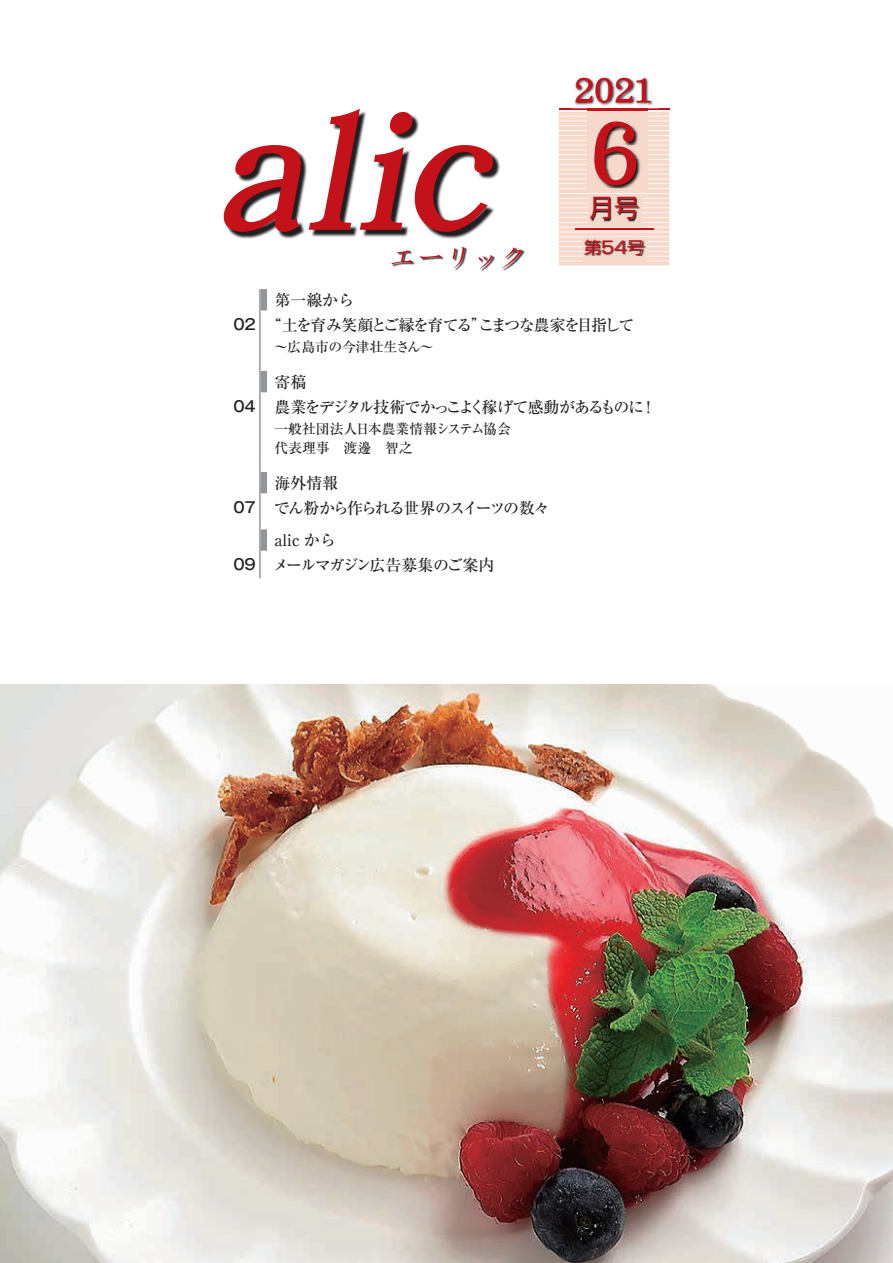
<style>
.page{position:relative;width:893px;height:1263px;background:#fff}
.page>*{position:absolute;margin:0;border:0;box-sizing:border-box;transform-origin:0 0}
.t1{font:94.65px "DF Kai Sho Std W7";color:#c4121a}
.t2{font:37.2px "DF Kai Sho Std W7";color:#c4121a}
.t3{font:25.05px "Shin Go Pr 6 N";color:#c4121a}
.t4{font:16.95px "Shin Go Pr 6 N";color:#c4121a}
.t5{font:500 15.9px/25px "Ryumin Pr 6 N";letter-spacing:-.09em;color:#231f20}
.t6{font:500 15.9px/24.5px "Ryumin Pr 6 N";letter-spacing:-.03em;color:#231f20}
.t7{font:500 14.85px "Gothic MB101 Pr 6 N";color:#231f20}
.t8{font:500 13.8px/19.2px "Ryumin Pr 6 N";color:#231f20}
</style>
<div class="page">
<img style="left:0;top:685px;width:893px;height:578px">
<img style="left:392px;top:247px;width:133px;height:24px">
<svg style="left:391px;top:250px;width:22px;height:14px"></svg>
<svg style="left:420px;top:255px;width:21px;height:4px"></svg>
<svg style="left:453px;top:247px;width:12px;height:21px"></svg>
<svg style="left:478px;top:255px;width:15px;height:13px"></svg>
<svg style="left:502px;top:248px;width:20px;height:20px"></svg>
<img style="left:229px;top:154px;width:271px;height:85px">
<svg style="left:224px;top:145px;width:78px;height:87px"></svg>
<svg style="left:309px;top:109px;width:185px;height:123px"></svg>
<hr style="left:559px;top:109px;width:110px;height:1px;background:#c4121a">
<svg style="left:559px;top:112px;width:110px;height:4px"></svg>
<svg style="left:647px;top:117px;width:22px;height:4px"></svg>
<svg style="left:559px;top:117px;width:29px;height:4px"></svg>
<svg style="left:647px;top:121px;width:22px;height:4px"></svg>
<svg style="left:559px;top:121px;width:29px;height:4px"></svg>
<hr style="left:647px;top:126px;width:22px;height:4px;background:#f6d9cb">
<hr style="left:559px;top:126px;width:29px;height:4px;background:#f6d9cb">
<hr style="left:647px;top:131px;width:22px;height:4px;background:#f6d9cb">
<hr style="left:559px;top:131px;width:29px;height:4px;background:#f6d9cb">
<hr style="left:647px;top:136px;width:22px;height:4px;background:#f6d9cb">
<hr style="left:559px;top:136px;width:29px;height:4px;background:#f6d9cb">
<svg style="left:647px;top:141px;width:22px;height:4px"></svg>
<svg style="left:559px;top:141px;width:29px;height:4px"></svg>
<div style="left:647px;top:145px;width:22px;height:5px;background:#f6d9cb"></div>
<div style="left:559px;top:145px;width:29px;height:5px;background:#f6d9cb"></div>
<svg style="left:647px;top:150px;width:22px;height:4px"></svg>
<svg style="left:559px;top:150px;width:29px;height:4px"></svg>
<hr style="left:647px;top:155px;width:22px;height:4px;background:#f6d9cb">
<hr style="left:559px;top:155px;width:29px;height:4px;background:#f6d9cb">
<hr style="left:647px;top:160px;width:22px;height:4px;background:#f6d9cb">
<hr style="left:559px;top:160px;width:29px;height:4px;background:#f6d9cb">
<hr style="left:647px;top:165px;width:22px;height:4px;background:#f6d9cb">
<hr style="left:559px;top:165px;width:29px;height:4px;background:#f6d9cb">
<svg style="left:647px;top:170px;width:22px;height:4px"></svg>
<svg style="left:559px;top:170px;width:29px;height:4px"></svg>
<svg style="left:647px;top:174px;width:22px;height:4px"></svg>
<svg style="left:559px;top:174px;width:29px;height:4px"></svg>
<svg style="left:647px;top:179px;width:22px;height:4px"></svg>
<svg style="left:559px;top:179px;width:29px;height:4px"></svg>
<hr style="left:647px;top:184px;width:22px;height:4px;background:#f6d9cb">
<hr style="left:559px;top:184px;width:29px;height:4px;background:#f6d9cb">
<hr style="left:647px;top:189px;width:22px;height:4px;background:#f6d9cb">
<hr style="left:559px;top:189px;width:29px;height:4px;background:#f6d9cb">
<hr style="left:647px;top:194px;width:22px;height:4px;background:#f6d9cb">
<hr style="left:559px;top:194px;width:29px;height:4px;background:#f6d9cb">
<svg style="left:647px;top:199px;width:22px;height:4px"></svg>
<svg style="left:559px;top:199px;width:29px;height:4px"></svg>
<svg style="left:559px;top:203px;width:110px;height:4px"></svg>
<hr style="left:641px;top:208px;width:28px;height:4px;background:#f6d9cb">
<hr style="left:559px;top:208px;width:30px;height:4px;background:#f6d9cb">
<hr style="left:641px;top:213px;width:28px;height:4px;background:#f6d9cb">
<hr style="left:559px;top:213px;width:30px;height:4px;background:#f6d9cb">
<hr style="left:641px;top:218px;width:28px;height:4px;background:#f6d9cb">
<hr style="left:559px;top:218px;width:30px;height:4px;background:#f6d9cb">
<hr style="left:641px;top:223px;width:28px;height:4px;background:#f6d9cb">
<hr style="left:559px;top:223px;width:30px;height:4px;background:#f6d9cb">
<svg style="left:559px;top:228px;width:110px;height:4px"></svg>
<svg style="left:559px;top:232px;width:110px;height:4px"></svg>
<svg style="left:559px;top:237px;width:110px;height:4px"></svg>
<hr style="left:646px;top:242px;width:23px;height:4px;background:#f6d9cb">
<hr style="left:559px;top:242px;width:24px;height:4px;background:#f6d9cb">
<hr style="left:646px;top:247px;width:23px;height:4px;background:#f6d9cb">
<hr style="left:559px;top:247px;width:24px;height:4px;background:#f6d9cb">
<svg style="left:646px;top:252px;width:23px;height:4px"></svg>
<svg style="left:559px;top:252px;width:24px;height:4px"></svg>
<div style="left:646px;top:256px;width:23px;height:5px;background:#f6d9cb"></div>
<div style="left:559px;top:256px;width:24px;height:5px;background:#f6d9cb"></div>
<svg style="left:559px;top:261px;width:110px;height:4px"></svg>
<img style="left:589px;top:206px;width:52px;height:2px">
<img style="left:589px;top:208px;width:52px;height:19px">
<img style="left:583px;top:238px;width:63px;height:4px">
<img style="left:583px;top:242px;width:63px;height:20px">
<img style="left:588px;top:113px;width:59px;height:4px">
<img style="left:588px;top:117px;width:59px;height:89px">
<img style="left:589px;top:195px;width:52px;height:8px">
<img style="left:571px;top:77px;width:88px;height:36px">
<img style="left:571px;top:109px;width:88px;height:1px">
<img style="left:588px;top:109px;width:59px;height:1px">
<img style="left:588px;top:112px;width:59px;height:1px">
<hr style="left:575px;top:229px;width:78px;height:1px;background:#c4121a">
<hr style="left:259px;top:289px;width:2px;height:21px;background:#939598">
<hr style="left:259px;top:310px;width:2px;height:52px;background:#939598">
<svg style="left:259px;top:362px;width:2px;height:9px"></svg>
<hr style="left:259px;top:371px;width:2px;height:21px;background:#939598">
<hr style="left:259px;top:392px;width:2px;height:71px;background:#939598">
<svg style="left:259px;top:463px;width:2px;height:9px"></svg>
<hr style="left:259px;top:472px;width:2px;height:21px;background:#939598">
<hr style="left:259px;top:493px;width:2px;height:28px;background:#939598">
<svg style="left:259px;top:521px;width:2px;height:8px"></svg>
<hr style="left:259px;top:529px;width:2px;height:22px;background:#939598">
<hr style="left:259px;top:551px;width:2px;height:27px;background:#939598">
<div style="left:261px;top:289px;width:6px;height:21px;background:#939598"></div>
<div style="left:261px;top:371px;width:6px;height:21px;background:#939598"></div>
<div style="left:261px;top:472px;width:6px;height:21px;background:#939598"></div>
<div style="left:261px;top:529px;width:6px;height:22px;background:#939598"></div>
<p class="t7" style="left:233px;top:312px;width:24px">02</p>
<p class="t7" style="left:233px;top:394px;width:24px">04</p>
<p class="t7" style="left:233px;top:495px;width:24px">07</p>
<p class="t7" style="left:233px;top:552px;width:24px">09</p>
<h2 class="t2" style="left:574px;top:69px;width:82px">2021</h2>
<h1 class="t1" style="left:589px;top:100px;width:54px">6</h1>
<h3 class="t3" style="left:589px;top:187px;width:51px">月号</h3>
<p class="t4" style="left:584px;top:233px;width:61px">第54号</p>
<p class="t5" style="left:266px;top:287px;width:370px;text-indent:9px">第一線から<br>“土を育み笑顔とご縁を育てるこまつな農家を目指して</p>
<p class="t5" style="left:471px;top:312px;width:17px">”</p>
<p class="t8" style="left:274px;top:337px;width:161px">～広島市の今津壮生さん~</p>
<p class="t5" style="left:274px;top:369px;width:33px">寄稿</p>
<p class="t5" style="left:274px;top:393px;width:371px">農業をデジタル技術でかっこよく稼げて感動があるものに</p>
<p class="t5" style="left:641px;top:393px;width:17px">!</p>
<p class="t8" style="left:274px;top:419px;width:238px">一般社団法人日本農業情報システム協会代表理事　渡邊　智之</p>
<p class="t5" style="left:274px;top:469px;width:278px">海外情報<br>でん粉から作られる世界のスイーツの数々</p>
<p class="t6" style="left:273px;top:527px;width:223px">alic から<br>メールマガジン広告募集のご案内</p>
</div>
